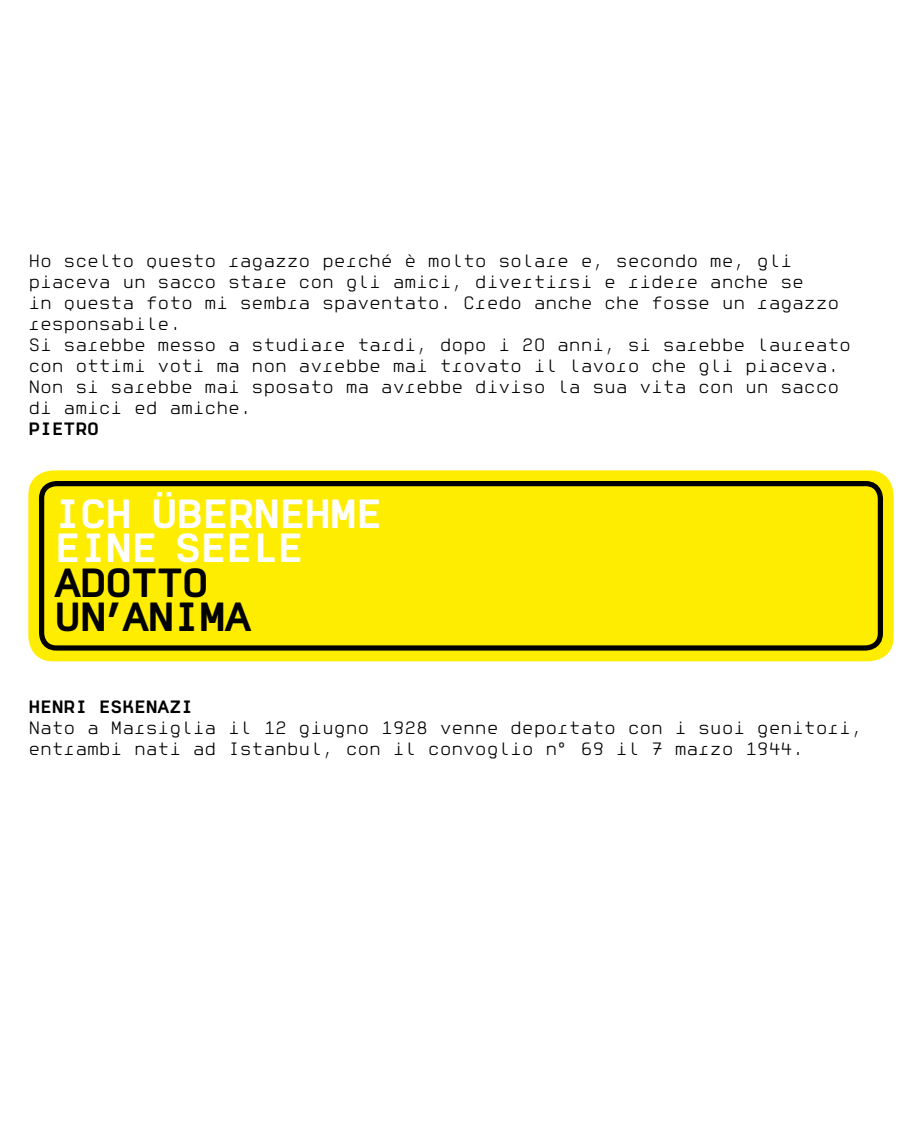
<style>
.page{position:relative;width:922px;height:1134px;background:#fff}
.page>*{position:absolute;margin:0;border:0;box-sizing:border-box;transform-origin:0 0}
.t1{font:39.75px/34.5px "Normetica C";letter-spacing:-.04em;color:#fff}
.t2{font:39.75px/34.5px "Normetica C";letter-spacing:-.04em;color:#000}
.t3{font:17.5px/21px "Normetica A";letter-spacing:-.01em;color:#000}
.t4{font:17.5px "Normetica C";letter-spacing:-.01em;color:#000}
</style>
<div class="page">
<div style="left:28px;top:470px;width:865px;height:191px;background:#ffed00;border-radius:25px"></div>
<div style="left:39px;top:481px;width:843px;height:170px;border:5px solid #000;border-radius:15px"></div>
<p class="t3" style="left:28px;top:250px;width:824px">Ho scelto questo ragazzo perché è molto solare e, secondo me, gli piaceva un sacco stare con gli amici, divertirsi e ridere anche se<br>in questa foto mi sembra spaventato. Credo anche che fosse un ragazzo responsabile.<br>Si sarebbe messo a studiare tardi, dopo i 20 anni, si sarebbe laureato con ottimi voti ma non avrebbe mai trovato il lavoro che gli piaceva.<br>Non si sarebbe mai sposato ma avrebbe diviso la sua vita con un sacco di amici ed amiche.</p>
<p class="t4" style="left:28px;top:418px;width:72px">PIETRO</p>
<h1 class="t1" style="left:54px;top:495px;width:330px">ICH ÜBERNEHME<br>EINE</h1>
<h1 class="t1" style="left:174px;top:529px;width:123px">SEE LE</h1>
<h1 class="t2" style="left:54px;top:564px;width:156px">ADOTTO<br>UN’ANIMA</h1>
<p class="t4" style="left:28px;top:696px;width:166px">HENRI ESKENAZI</p>
<p class="t3" style="left:28px;top:717px;width:835px">Nato a Marsiglia il 12 giugno 1928 venne deportato con i suoi genitori, entrambi nati ad Istanbul, con il convoglio n° 69 il 7 marzo 1944.</p>
</div>
